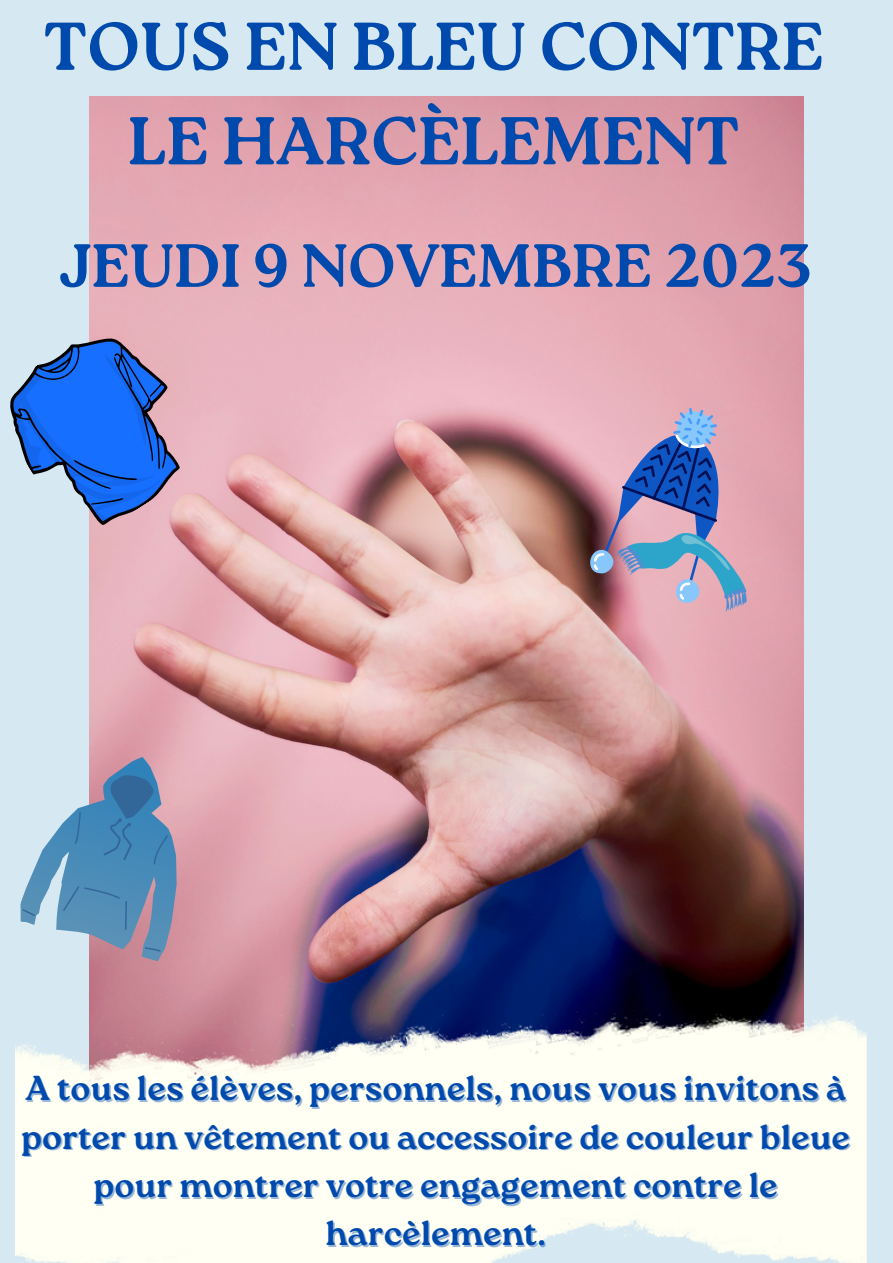
<style>
.page{position:relative;width:893px;height:1263px;background:#d6e8f1}
.page>*{position:absolute;margin:0;border:0;box-sizing:border-box;transform-origin:0 0}
.t1{font:700 67.5px/94.5px "Roca One";color:#004aad;text-align:center}
.t2{font:700 60.9px "Roca One";color:#004aad}
.t3{font:700 34.65px/48.4px "Roca One";color:#004aad;text-align:center}
</style>
<div class="page">
<img style="left:89px;top:96px;width:715px;height:913px">
<svg style="left:10px;top:312px;width:204px;height:234px"></svg>
<svg style="left:20px;top:735px;width:195px;height:228px"></svg>
<svg style="left:70px;top:812px;width:15px;height:32px"></svg>
<div style="left:63px;top:884px;width:71px;height:46px;background:#538fb7"></div>
<svg style="left:22px;top:909px;width:14px;height:7px"></svg>
<svg style="left:145px;top:946px;width:16px;height:7px"></svg>
<svg style="left:102px;top:770px;width:66px;height:96px"></svg>
<svg style="left:584px;top:405px;width:169px;height:224px"></svg>
<img style="left:15px;top:1009px;width:852px;height:254px">
<p class="t1" style="left:43px;top:-1px;width:782px">TOUS EN BLEU CONTRE<br>LE HARCÈLEMENT</p>
<p class="t2" style="left:60px;top:230px;width:753px">JEUDI 9 NOVEMBRE 2023</p>
<p class="t3" style="left:21px;top:1064px;width:830px">A tous les élèves, personnels, nous vous invitons à porter un vêtement ou accessoire de couleur bleue pour montrer votre engagement contre le harcèlement.</p>
</div>
